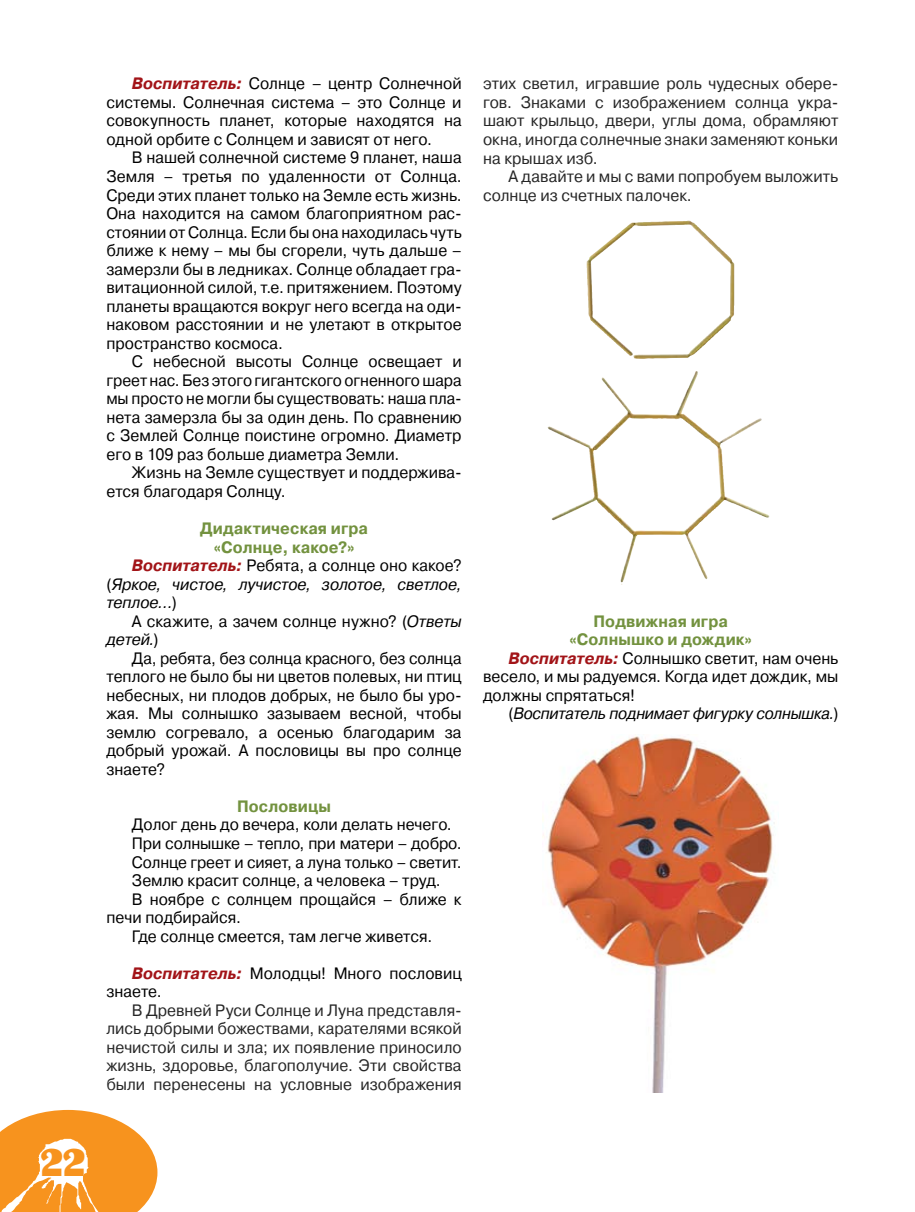
<style>
.page{position:relative;width:915px;height:1212px;background:#fff}
.page>*{position:absolute;margin:0;border:0;box-sizing:border-box;transform-origin:0 0}
.t1{font:37.5px "Binner";color:#f7931e}
.t2{font:16.5px/18.6px "Pragmatica C";color:#000;text-align:justify;scale:.95 1}
.t3{font:16.5px/18.6px "Pragmatica C";color:#262626;text-align:justify;scale:.95 1}
.t4{font:16.5px "Pragmatica C";color:#000;scale:.94 1}
.t5{font:700 16.5px "Pragmatica C";letter-spacing:.01em;color:#73923f;scale:.95 1}
.t6{font:italic 16.5px "Pragmatica C";letter-spacing:-.01em;color:#000;scale:.95 1}
.t7{font:italic 16.5px "Pragmatica C";letter-spacing:-.01em;color:#000;scale:.94 1}
.s1{font-weight:700;font-style:italic;color:#a21418}
.s2{font-style:normal}
.s3{font-style:italic}
</style>
<div class="page">
<svg style="left:0;top:1110px;width:157px;height:102px"></svg>
<img style="left:586px;top:221px;width:101px;height:135px">
<img style="left:601px;top:373px;width:94px;height:42px">
<img style="left:542px;top:736px;width:234px;height:357px">
<p class="t2" style="left:106px;top:75px;width:375px;text-indent:26px"><span class="s1">Воспитатель:</span> Солнце – центр Солнечной системы. Солнечная система – это Солнце и совокупность планет, которые находятся на одной орбите с Солнцем и зависят от него.</p>
<p class="t2" style="left:106px;top:149px;width:375px;text-indent:26px">В нашей солнечной системе 9 планет, наша Земля – третья по удаленности от Солнца.<br>Среди этих планет только на Земле есть жизнь.<br>Она находится на самом благоприятном рас&shy;стоянии от Солнца. Если бы она находилась чуть ближе к нему – мы бы сгорели, чуть дальше – замерзли бы в ледниках. Солнце обладает гра&shy;витационной силой, т.е. притяжением. Поэтому планеты вращаются вокруг него всегда на оди&shy;наковом расстоянии и не улетают в открытое пространство космоса.</p>
<p class="t2" style="left:106px;top:353px;width:375px;text-indent:26px">С небесной высоты Солнце освещает и греет нас. Без этого гигантского огненного шара мы просто не могли бы существовать: наша пла&shy;нета замерзла бы за один день. По сравнению с Землей Солнце поистине огромно. Диаметр его в 109 раз больше диаметра Земли.</p>
<p class="t2" style="left:106px;top:464px;width:375px;text-indent:26px">Жизнь на Земле существует и поддержива&shy;ется благодаря Солнцу.</p>
<p class="t5" style="left:200px;top:519px;width:178px">Дидактическая игра</p>
<p class="t5" style="left:214px;top:538px;width:149px">«Солнце, какое?»</p>
<p class="t2" style="left:132px;top:556px;width:348px"><span class="s1">Воспитатель:</span> Ребята, а солнце оно какое?</p>
<p class="t6" style="left:106px;top:575px;width:375px"><span class="s2">(</span>Яркое, чистое, лучистое, золотое, светлое,</p>
<p class="t6" style="left:106px;top:593px;width:76px">теплое…<span class="s2">)</span></p>
<p class="t2" style="left:132px;top:612px;width:348px">А скажите, а зачем солнце нужно? (<span class="s3">Ответы</span></p>
<p class="t6" style="left:106px;top:630px;width:56px">детей.<span class="s2">)</span></p>
<p class="t4" style="left:132px;top:649px;width:352px">Да, ребята, без солнца красного, без солнца</p>
<p class="t2" style="left:106px;top:667px;width:375px">теплого не было бы ни цветов полевых, ни птиц</p>
<p class="t2" style="left:106px;top:686px;width:375px">небесных, ни плодов добрых, не было бы уро-</p>
<p class="t2" style="left:106px;top:705px;width:375px">жая. Мы солнышко зазываем весной, чтобы</p>
<p class="t2" style="left:106px;top:723px;width:375px">землю согревало, а осенью благодарим за</p>
<p class="t2" style="left:106px;top:742px;width:375px">добрый урожай. А пословицы вы про солнце</p>
<p class="t2" style="left:106px;top:760px;width:63px">знаете?</p>
<p class="t5" style="left:237px;top:797px;width:100px">Пословицы</p>
<p class="t2" style="left:132px;top:816px;width:338px">Долог день до вечера, коли делать нечего.</p>
<p class="t2" style="left:132px;top:834px;width:348px">При солнышке – тепло, при матери – добро.</p>
<p class="t4" style="left:132px;top:853px;width:352px">Солнце греет и сияет, а луна только – светит.</p>
<p class="t2" style="left:132px;top:871px;width:326px">Землю красит солнце, а человека – труд.</p>
<p class="t2" style="left:132px;top:890px;width:348px">В ноябре с солнцем прощайся – ближе к</p>
<p class="t2" style="left:106px;top:908px;width:143px">печи подбирайся.</p>
<p class="t2" style="left:132px;top:927px;width:317px">Где солнце смеется, там легче живется.</p>
<p class="t2" style="left:106px;top:964px;width:375px;text-indent:26px"><span class="s1">Воспитатель:</span> Молодцы! Много пословиц знаете.</p>
<p class="t3" style="left:106px;top:1001px;width:375px;text-indent:26px">В Древней Руси Солнце и Луна представля&shy;лись добрыми божествами, карателями всякой нечистой силы и зла; их появление приносило жизнь, здоровье, благополучие. Эти свойства были перенесены на условные изображения</p>
<p class="t3" style="left:483px;top:75px;width:375px">этих светил, игравшие роль чудесных обере&shy;гов. Знаками с изображением солнца укра&shy;шают крыльцо, двери, углы дома, обрамляют окна, иногда солнечные знаки заменяют коньки на крышах изб.</p>
<p class="t3" style="left:483px;top:167px;width:375px;text-indent:26px">А давайте и мы с вами попробуем выложить солнце из счетных палочек.</p>
<p class="t5" style="left:593px;top:612px;width:143px">Подвижная игра</p>
<p class="t5" style="left:569px;top:630px;width:193px">«Солнышко и дождик»</p>
<p class="t2" style="left:508px;top:649px;width:348px"><span class="s1">Воспитатель:</span> Солнышко светит, нам очень</p>
<p class="t2" style="left:483px;top:668px;width:375px">весело, и мы радуемся. Когда идет дождик, мы</p>
<p class="t2" style="left:483px;top:686px;width:161px">должны спрятаться!</p>
<p class="t7" style="left:508px;top:704px;width:352px"><span class="s2">(</span>Воспитатель поднимает фигурку солнышка.<span class="s2">)</span></p>
<h1 class="t1" style="left:41px;top:1142px;width:46px">22</h1>
</div>
